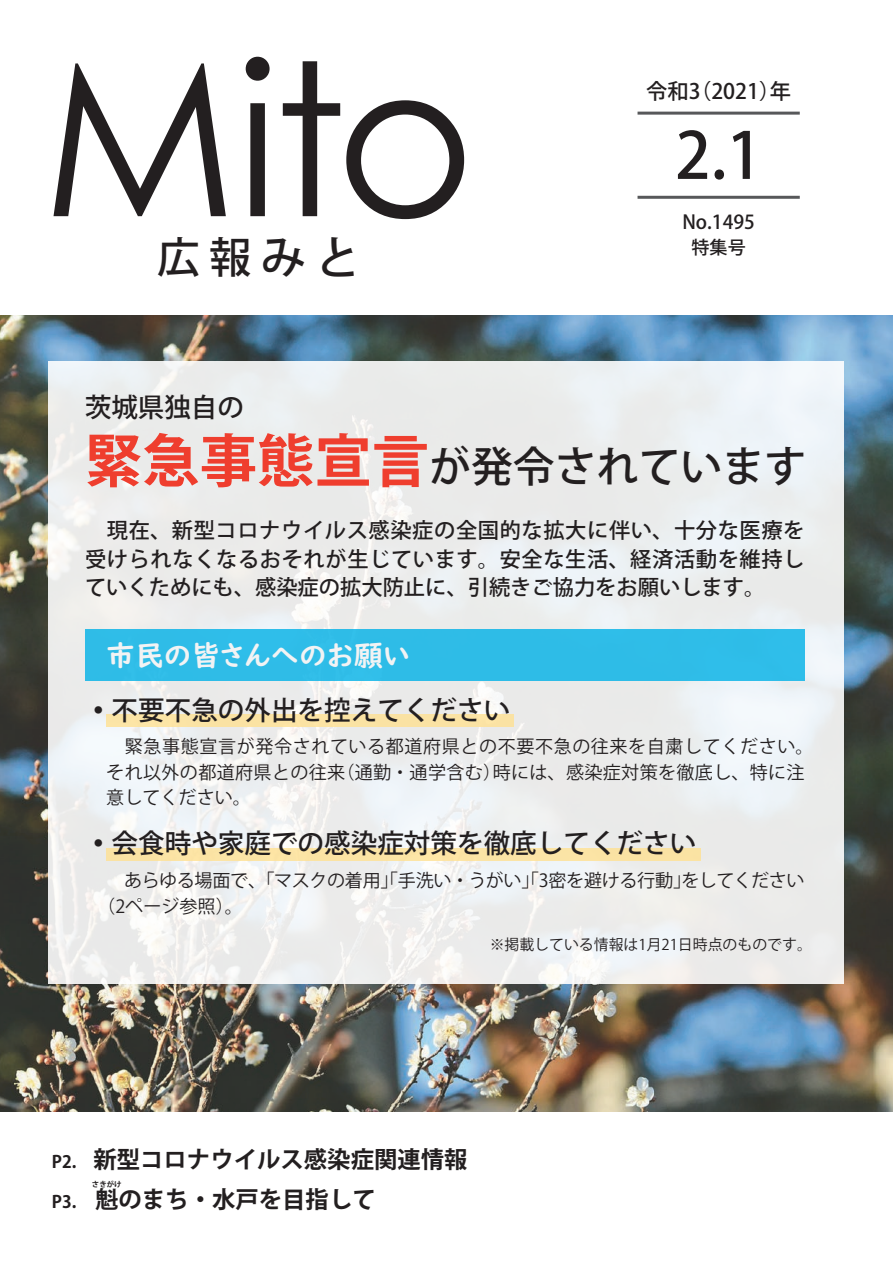
<style>
.page{position:relative;width:893px;height:1263px;background:#fff}
.page>*{position:absolute;margin:0;border:0;box-sizing:border-box;transform-origin:0 0}
.t1{font:500 63.75px "Koz Go Pro";color:#231f20}
.t2{font:500 42.45px "Koz Go Pro";color:#231f20}
.t3{font:500 41.85px "Koz Go Pr 6 N";color:#231f20}
.t4{font:28.65px "UD Digi Kyokasho NK B";color:#f2f3f4}
.t5{font:500 26.55px "Koz Go Pr 6 N";color:#231f20}
.t6{font:500 26.4px "Koz Go Pr 6 N";color:#231f20}
.t7{font:700 23.4px "Koz Go Pro";color:#231f20}
.t8{font:500 21.3px/28.7px "Koz Go Pr 6 N";color:#231f20;text-align:justify}
.t9{font:500 21.3px "Koz Go Pro";color:#231f20}
.t10{font:500 19.2px "Koz Go Pro";color:#231f20}
.t11{font:18px/25.5px "Koz Go Pr 6 N";letter-spacing:.02em;color:#231f20}
.t12{font:18px/25.5px "Koz Go Pr 6 N";letter-spacing:-.015em;color:#231f20}
.t13{font:18px "Koz Go Pr 6 N";letter-spacing:-.03em;color:#231f20}
.t14{font:500 18px "Koz Go Pro";color:#231f20}
.t15{font:700 16.95px "Koz Go Pro";color:#231f20}
.t16{font:14.85px "Koz Go Pr 6 N";color:#231f20}
.t17{font:700 7.5px "Koz Go Pro";color:#231f20}
.s1{font-size:44.7px}
.s2{font-weight:700;font-size:57.3px;color:#ef3e2e}
.s3{font-weight:800}
</style>
<div class="page">
<hr style="left:637px;top:196px;width:163px;height:3px;background:#57585a">
<hr style="left:637px;top:112px;width:163px;height:3px;background:#57585a">
<svg style="left:54px;top:57px;width:410px;height:162px"></svg>
<img style="left:0;top:315px;width:893px;height:796px">
<svg style="left:49px;top:361px;width:795px;height:622px;fill:#ebeceb"></svg>
<div style="left:85px;top:630px;width:719px;height:51px;background:#2fbce7"></div>
<div style="left:106px;top:714px;width:408px;height:13px;background:#fbe3a3"></div>
<div style="left:106px;top:848px;width:595px;height:12px;background:#fbe4a4"></div>
<h2 class="t2" style="left:157px;top:230px;width:205px">広報<span class="s1">みと</span></h2>
<p class="t9" style="left:646px;top:77px;width:146px">令和（3 2021 年）</p>
<h1 class="t1" style="left:675px;top:115px;width:89px">2.1</h1>
<p class="t10" style="left:682px;top:210px;width:74px">No.1495</p>
<p class="t14" style="left:691px;top:235px;width:56px">特集号</p>
<p class="t6" style="left:85px;top:393px;width:160px">茨城県独自の</p>
<h3 class="t3" style="left:85px;top:443px;width:723px"><span class="s2">緊急事態宣言</span>が発令されています</h3>
<p class="t8" style="left:85px;top:516px;width:721px">　現在、新型コロナウイルス感染症の全国的な拡大に伴い、十分な医療を受けられなくなるおそれが生じています。安全な生活、経済活動を維持していくためにも、感染症の拡大防止に、引続きご協力をお願いします。</p>
<h3 class="t4" style="left:106px;top:638px;width:305px">市民の皆さんへのお願い</h3>
<p class="t5" style="left:85px;top:695px;width:427px"><span class="s3">・</span>不要不急の外出を控えてください</p>
<p class="t11" style="left:493px;top:734px;width:322px;text-indent:-386px">　緊急事態宣言が発令されている都道府県との不要不急の往来を自粛してください。時には、感染症対策を徹底し、特に注</p>
<p class="t11" style="left:336px;top:760px;width:167px">（通勤・通学含む）</p>
<p class="t11" style="left:106px;top:760px;width:241px">それ以外の都道府県との往来意してください。</p>
<p class="t5" style="left:85px;top:828px;width:613px"><span class="s3">・</span>会食時や家庭での感染症対策を徹底してください</p>
<p class="t13" style="left:682px;top:870px;width:125px">をしてください</p>
<p class="t12" style="left:97px;top:868px;width:595px;text-indent:9px">　あらゆる場面で、「マスクの着用」「手洗い・うがい」「3密を避ける行動」（2ページ参照。(</p>
<p class="t16" style="left:505px;top:936px;width:309px">掲載している情報は月1 21日時点のものです。</p>
<p class="t7" style="left:93px;top:1145px;width:376px">新型コロナウイルス感染症関連情報</p>
<p class="t15" style="left:52px;top:1151px;width:43px">P2.　</p>
<p class="t15" style="left:52px;top:1191px;width:26px">P3.</p>
<p class="t17" style="left:92px;top:1179px;width:31px">さきがけ</p>
<p class="t7" style="left:95px;top:1184px;width:282px">魁のまち・水戸を目指して</p>
</div>
